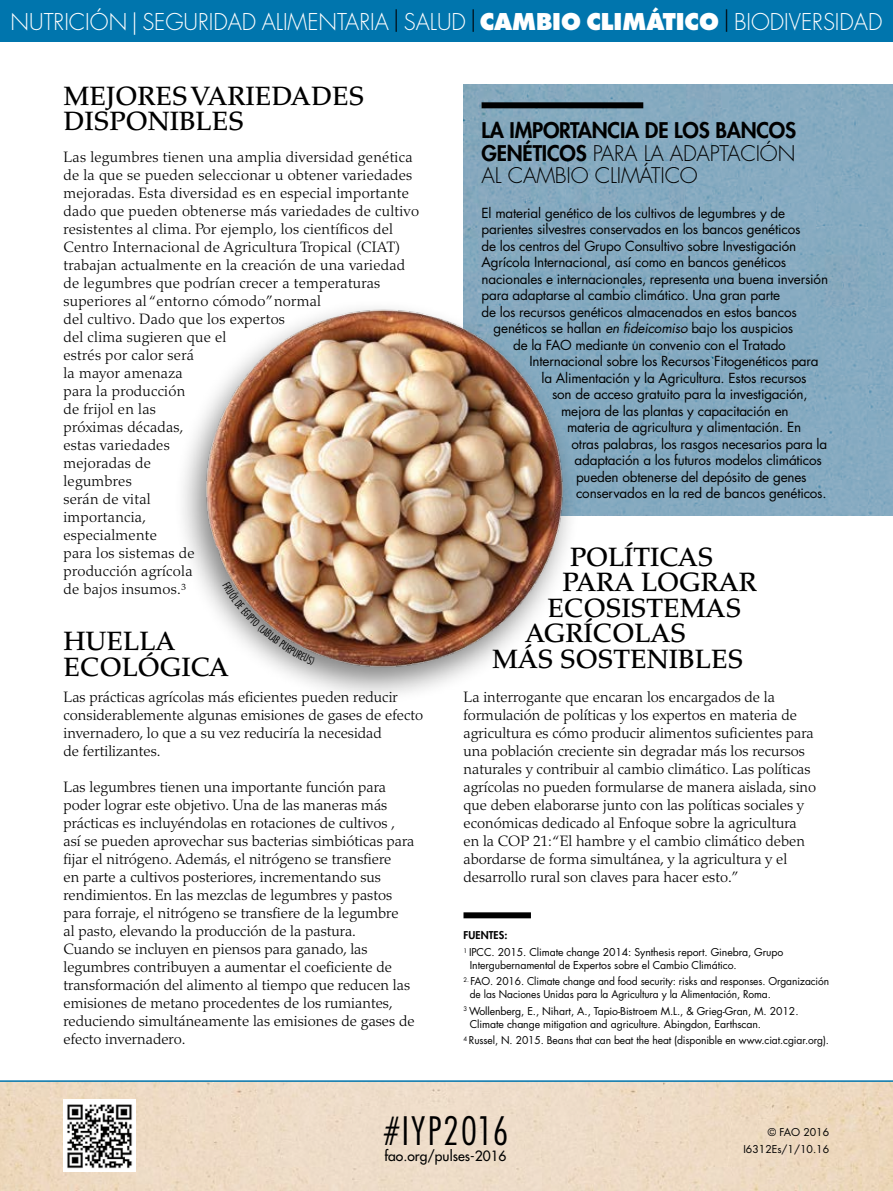
<style>
.page{position:relative;width:893px;height:1191px;background:#fff}
.page>*{position:absolute;margin:0;border:0;box-sizing:border-box;transform-origin:0 0}
.t1{font:300 condensed 38.1px "Futura Std";letter-spacing:.05em;color:#000}
.t2{font:500 26.4px/25.5px "Palatino LT Std";color:#000}
.t3{font:300 22.5px "Futura Std";color:#fff}
.t4{font:800 21px/22.5px "Futura Std";letter-spacing:-.01em;color:#000;text-align:justify}
.t5{font:300 15px/18px "Palatino LT Std";color:#000}
.t6{font:500 13.8px "Futura Std";color:#000}
.t7{font:13.5px "Futura Std";letter-spacing:-.015em;color:#000}
.t8{font:10.5px/16.8px "Futura Std";letter-spacing:-.01em;color:#000}
.s1{color:#000}
.s2{font-weight:800}
.s3{font-weight:300}
.s4{font-style:italic}
</style>
<div class="page">
<img style="left:0;top:1081px;width:893px;height:110px">
<div style="left:0;top:0;width:893px;height:42px;background:#0075ad"></div>
<hr style="left:0;top:1080px;width:893px;height:1px;background:#0075ad">
<div style="left:463px;top:912px;width:68px;height:6px;background:#000"></div>
<div style="left:64px;top:1099px;width:72px;height:73px;background:#fff"></div>
<img style="left:67px;top:1104px;width:66px;height:64px">
<div style="left:463px;top:84px;width:430px;height:432px;background:#85aac0"></div>
<div style="left:482px;top:102px;width:161px;height:6px;background:#000"></div>
<div style="left:173px;top:298px;width:407px;height:407px;background:#000;opacity:.5"></div>
<img style="left:200px;top:304px;width:367px;height:369px">
<img style="left:222px;top:582px;width:93px;height:84px">
<h3 class="t3" style="left:11px;top:8px;width:873px">NUTRICIÓN | SEGURIDAD ALIMENTARIA <span class="s1">|</span> SALUD <span class="s1">|</span> <span class="s2">CAMBIO CLIMÁTICO</span> <span class="s1">|</span> BIODIVERSIDAD</h3>
<h2 class="t2" style="left:64px;top:83px;width:302px">MEJORES VARIEDADES<br>DISPONIBLES</h2>
<p class="t5" style="left:64px;top:148px;width:357px">Las legumbres tienen una amplia diversidad genética de la que se pueden seleccionar u obtener variedades mejoradas. Esta diversidad es en especial importante dado que pueden obtenerse más variedades de cultivo resistentes al clima. Por ejemplo, los científicos del<br>Centro Internacional de Agricultura Tropical (CIAT) trabajan actualmente en la creación de una variedad de legumbres que podrían crecer a temperaturas superiores al “entorno cómodo” normal<br>del cultivo. Dado que los expertos<br>del clima sugieren que el<br>estrés por calor será<br>la mayor amenaza<br>para la producción<br>de frijol en las<br>próximas décadas,<br>estas variedades<br>mejoradas de<br>legumbres<br>serán de vital<br>importancia,<br>especialmente<br>para los sistemas de<br>producción agrícola<br>de bajos insumos.3</p>
<h2 class="t2" style="left:64px;top:629px;width:167px">HUELLA<br>ECOLÓGICA</h2>
<p class="t5" style="left:64px;top:688px;width:361px">Las prácticas agrícolas más eficientes pueden reducir considerablemente algunas emisiones de gases de efecto invernadero, lo que a su vez reduciría la necesidad<br>de fertilizantes.</p>
<p class="t5" style="left:64px;top:778px;width:353px">Las legumbres tienen una importante función para poder lograr este objetivo. Una de las maneras más prácticas es incluyéndolas en rotaciones de cultivos , así se pueden aprovechar sus bacterias simbióticas para fijar el nitrógeno. Además, el nitrógeno se transfiere<br>en parte a cultivos posteriores, incrementando sus rendimientos. En las mezclas de legumbres y pastos para forraje, el nitrógeno se transfiere de la legumbre<br>al pasto, elevando la producción de la pastura.<br>Cuando se incluyen en piensos para ganado, las legumbres contribuyen a aumentar el coeficiente de transformación del alimento al tiempo que reducen las emisiones de metano procedentes de los rumiantes, reduciendo simultáneamente las emisiones de gases de efecto invernadero.</p>
<h3 class="t4" style="left:482px;top:119px;width:316px">LA IMPORTANCIA DE LOS BANCOS GENÉTICOS <span class="s3">PARA LA ADAPTACIÓN AL CAMBIO CLIMÁTICO</span></h3>
<p class="t7" style="left:482px;top:204px;width:305px">El material genético de los cultivos de legumbres y de</p>
<p class="t7" style="left:482px;top:221px;width:320px">parientes silvestres conservados en los bancos genéticos</p>
<p class="t7" style="left:482px;top:237px;width:316px">de los centros del Grupo Consultivo sobre Investigación</p>
<p class="t7" style="left:482px;top:254px;width:306px">Agrícola Internacional, así como en bancos genéticos</p>
<p class="t7" style="left:482px;top:270px;width:348px">nacionales e internacionales, representa una buena inversión</p>
<p class="t7" style="left:482px;top:287px;width:300px">para adaptarse al cambio climático. Una gran parte</p>
<p class="t7" style="left:482px;top:303px;width:317px">de los recursos genéticos almacenados en estos bancos</p>
<p class="t7" style="left:494px;top:320px;width:301px">genéticos se hallan <span class="s4">en fideicomiso</span> bajo los auspicios</p>
<p class="t7" style="left:513px;top:336px;width:274px">de la FAO mediante un convenio con el Tratado</p>
<p class="t7" style="left:530px;top:353px;width:291px">Internacional sobre los Recursos Fitogenéticos para</p>
<p class="t7" style="left:542px;top:369px;width:267px">la Alimentación y la Agricultura. Estos recursos</p>
<p class="t7" style="left:552px;top:386px;width:257px">son de acceso gratuito para la investigación,</p>
<p class="t7" style="left:561px;top:402px;width:229px">mejora de las plantas y capacitación en</p>
<p class="t7" style="left:567px;top:419px;width:236px">materia de agricultura y alimentación. En</p>
<p class="t7" style="left:572px;top:435px;width:257px">otras palabras, los rasgos necesarios para la</p>
<p class="t7" style="left:575px;top:452px;width:249px">adaptación a los futuros modelos climáticos</p>
<p class="t7" style="left:576px;top:468px;width:232px">pueden obtenerse del depósito de genes</p>
<p class="t7" style="left:576px;top:485px;width:252px">conservados en la red de bancos genéticos.</p>
<h2 class="t2" style="left:570px;top:544px;width:145px">POLÍTICAS</h2>
<h2 class="t2" style="left:562px;top:570px;width:196px">PARA LOGRAR</h2>
<h2 class="t2" style="left:547px;top:595px;width:195px">ECOSISTEMAS</h2>
<h2 class="t2" style="left:525px;top:621px;width:163px">AGRÍCOLAS</h2>
<h2 class="t2" style="left:492px;top:646px;width:253px">MÁS SOSTENIBLES</h2>
<p class="t5" style="left:463px;top:688px;width:354px">La interrogante que encaran los encargados de la formulación de políticas y los expertos en materia de agricultura es cómo producir alimentos suficientes para una población creciente sin degradar más los recursos naturales y contribuir al cambio climático. Las políticas agrícolas no pueden formularse de manera aislada, sino que deben elaborarse junto con las políticas sociales y económicas dedicado al Enfoque sobre la agricultura<br>en la COP 21: “El hambre y el cambio climático deben abordarse de forma simultánea, y la agricultura y el desarrollo rural son claves para hacer esto.”</p>
<p class="t8" style="left:463px;top:927px;width:321px"><span class="s2">FUENTES:<br></span><sup>1</sup> IPCC. 2015. Climate change 2014: Synthesis report. Ginebra, Grupo</p>
<p class="t8" style="left:470px;top:956px;width:268px">Intergubernamental de Expertos sobre el Cambio Climático.</p>
<p class="t8" style="left:470px;top:975px;width:361px;line-height:12.6px;text-indent:-6px"><sup>2.</sup> FAO. 2016. Climate change and food security: risks and responses. Organización de las Naciones Unidas para la Agricultura y la Alimentación, Roma.</p>
<p class="t8" style="left:470px;top:1005px;width:330px;line-height:12.6px;text-indent:-6px"><sup>3</sup> Wollenberg, E., Nihart, A., Tapio-Bistroem M.L., &amp; Grieg-Gran, M. 2012.<br>Climate change mitigation and agriculture. Abingdon, Earthscan.</p>
<p class="t8" style="left:463px;top:1032px;width:367px"><sup>4</sup> Russel, N. 2015. Beans that can beat the heat (disponible en www.ciat.cgiar.org).</p>
<h1 class="t1" style="left:384px;top:1108px;width:126px">#IYP2016</h1>
<p class="t6" style="left:384px;top:1147px;width:124px">fao.org/pulses-2016</p>
<p class="t8" style="left:743px;top:1123px;width:87px;text-align:right">© FAO 2016<br>I6312Es/1/10.16</p>
</div>
